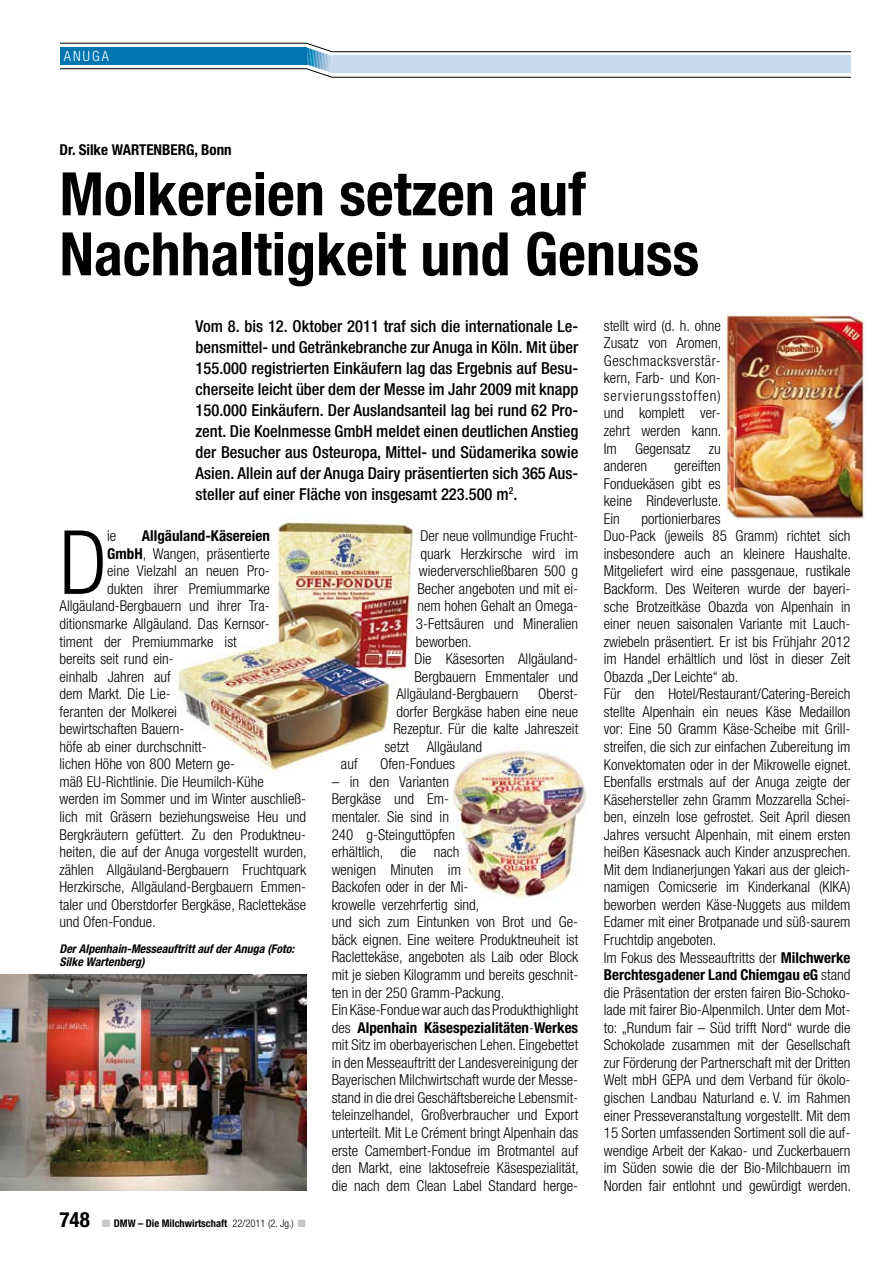
<style>
.page{position:relative;width:893px;height:1263px;background:#fff}
.page>*{position:absolute;margin:0;border:0;box-sizing:border-box;transform-origin:0 0}
.t1{font:300 condensed 88.8px "Helvetica Neue LT Pro";color:#000}
.t2{font:700 condensed 60px/60px "Helvetica Neue LT Pro";color:#000}
.t3{font:500 condensed 16.5px/21px "Helvetica Neue LT Pro";color:#000;text-align:justify}
.t4{font:300 condensed 15px/17.5px "Helvetica Neue LT Pro";color:#000}
.t5{font:700 condensed 15px "Helvetica Neue LT Pro";color:#000}
.t6{font:300 condensed 14.25px "Helvetica Neue LT Pro";letter-spacing:.15em;color:#fff}
.t7{font:italic 700 condensed 12px/13.5px "Helvetica Neue LT Pro";color:#000}
.t8{font:700 condensed 10.5px "Helvetica Neue LT Pro";color:#000}
.s1{font-weight:700}
.s2{font-size:21px}
.s3{color:#c5c6c8}
.s4{font-weight:300}
</style>
<div class="page">
<svg style="left:60px;top:43px;width:790px;height:35px"></svg>
<img style="left:453px;top:750px;width:133px;height:149px">
<img style="left:177px;top:521px;width:237px;height:250px">
<img style="left:0;top:975px;width:306px;height:216px">
<img style="left:725px;top:314px;width:140px;height:206px">
<p class="t6" style="left:64px;top:48px;width:46px">Anuga</p>
<p class="t5" style="left:60px;top:141px;width:174px">Dr. Silke Wartenberg, Bonn</p>
<h2 class="t2" style="left:60px;top:163px;width:641px">Molkereien setzen auf<br>Nachhaltigkeit und Genuss</h2>
<p class="t3" style="left:196px;top:315px;width:384px">Vom 8. bis 12. Oktober 2011 traf sich die internationale Le&shy;bensmittel- und Getränkebranche zur Anuga in Köln. Mit über 155.000 registrierten Einkäufern lag das Ergebnis auf Besu&shy;cherseite leicht über dem der Messe im Jahr 2009 mit knapp 150.000 Einkäufern. Der Auslandsanteil lag bei rund 62 Pro&shy;zent. Die Koelnmesse GmbH meldet einen deutlichen Anstieg der Besucher aus Osteuropa, Mittel- und Südamerika sowie Asien. Allein auf der Anuga Dairy präsentierten sich 365 Aus&shy;steller auf einer Fläche von insgesamt 223.500 m<sup>2</sup>.</p>
<p class="t4" style="left:604px;top:316px;width:119px;text-align:justify">stellt wird (d. h. ohne Zusatz von Aromen, Geschmacksverstär&shy;kern, Farb- und Kon&shy;servierungsstoffen) und komplett ver&shy;zehrt werden kann.<br>Im Gegensatz zu anderen</p>
<p class="t4" style="left:604px;top:457px;width:119px;text-align:justify;text-indent:70px">gereiften Fonduekäsen gibt es keine Rindeverluste.<br>Ein</p>
<p class="t4" style="left:604px;top:510px;width:249px;text-indent:38px">portionierbares<br>Duo-Pack (jeweils 85 Gramm) richtet sich insbesondere auch an kleinere Haushalte.<br>Mitgeliefert wird eine passgenaue, rustikale Backform. Des Weiteren wurde der bayeri&shy;sche Brotzeitkäse Obazda von Alpenhain in einer neuen saisonalen Variante mit Lauch&shy;zwiebeln präsentiert. Er ist bis Frühjahr 2012 im Handel erhältlich und löst in dieser Zeit Obazda „Der Leichte“ ab.<br>Für den Hotel/Restaurant/Catering-Bereich stellte Alpenhain ein neues Käse Medaillon vor: Eine 50 Gramm Käse-Scheibe mit Grill&shy;streifen, die sich zur einfachen Zubereitung im Konvektomaten oder in der Mikrowelle eignet.<br>Ebenfalls erstmals auf der Anuga zeigte der Käsehersteller zehn Gramm Mozzarella Schei&shy;ben, einzeln lose gefrostet. Seit April diesen Jahres versucht Alpenhain, mit einem ersten heißen Käsesnack auch Kinder anzusprechen.<br>Mit dem Indianerjungen Yakari aus der gleich&shy;namigen Comicserie im Kinderkanal (KIKA) beworben werden Käse-Nuggets aus mildem Edamer mit einer Brotpanade und süß-saurem Fruchtdip angeboten.<br>Im Fokus des Messeauftritts der <span class="s1">Milchwerke Berchtesgadener Land Chiemgau eG</span> stand die Präsentation der ersten fairen Bio-Schoko&shy;lade mit fairer Bio-Alpenmilch. Unter dem Mot&shy;to: „Rundum fair – Süd trifft Nord“ wurde die Schokolade zusammen mit der Gesellschaft zur Förderung der Partnerschaft mit der Dritten Welt mbH GEPA und dem Verband für ökolo&shy;gischen Landbau Naturland e. V. im Rahmen einer Presseveranstaltung vorgestellt. Mit dem 15 Sorten umfassenden Sortiment soll die auf&shy;wendige Arbeit der Kakao- und Zuckerbauern im Süden sowie die der Bio-Milchbauern im Norden fair entlohnt und gewürdigt werden.</p>
<h1 class="t1" style="left:60px;top:511px;width:49px">D</h1>
<p class="t4" style="left:107px;top:527px;width:11px">ie</p>
<p class="t5" style="left:142px;top:527px;width:129px">Allgäuland-Käsereien</p>
<p class="t4" style="left:420px;top:527px;width:159px">Der neue vollmundige Frucht-</p>
<p class="t4" style="left:420px;top:544px;width:159px">quark Herzkirsche wird im</p>
<p class="t4" style="left:419px;top:562px;width:161px">wiederverschließbaren 500 g</p>
<p class="t4" style="left:417px;top:580px;width:162px">Becher angeboten und mit ei-</p>
<p class="t4" style="left:417px;top:597px;width:162px">nem hohen Gehalt an Omega-</p>
<p class="t4" style="left:416px;top:615px;width:164px">3-Fettsäuren und Mineralien</p>
<p class="t4" style="left:416px;top:632px;width:57px">beworben.</p>
<p class="t4" style="left:414px;top:650px;width:165px">Die Käsesorten Allgäuland-</p>
<p class="t4" style="left:414px;top:667px;width:165px">Bergbauern Emmentaler und</p>
<p class="t4" style="left:396px;top:685px;width:123px">Allgäuland-Bergbauern</p>
<p class="t4" style="left:538px;top:685px;width:42px">Oberst-</p>
<p class="t4" style="left:396px;top:702px;width:183px">dorfer Bergkäse haben eine neue</p>
<p class="t4" style="left:393px;top:720px;width:186px">Rezeptur. Für die kalte Jahreszeit</p>
<p class="t4" style="left:384px;top:738px;width:99px">setzt Allgäuland</p>
<p class="t4" style="left:107px;top:544px;width:164px"><span class="s1">GmbH</span>, Wangen, präsentierte</p>
<p class="t4" style="left:107px;top:562px;width:164px">eine Vielzahl an neuen Pro-</p>
<p class="t4" style="left:107px;top:580px;width:164px">dukten ihrer Premiummarke</p>
<p class="t4" style="left:60px;top:597px;width:212px">Allgäuland-Bergbauern und ihrer Tra-</p>
<p class="t4" style="left:60px;top:615px;width:212px">ditionsmarke Allgäuland. Das Kernsor-</p>
<p class="t4" style="left:60px;top:632px;width:179px">timent der Premiummarke ist</p>
<p class="t4" style="left:60px;top:650px;width:116px">bereits seit rund ein-</p>
<p class="t4" style="left:60px;top:667px;width:113px">einhalb Jahren auf</p>
<p class="t4" style="left:60px;top:685px;width:113px">dem Markt. Die Lie-</p>
<p class="t4" style="left:60px;top:702px;width:119px">feranten der Molkerei</p>
<p class="t4" style="left:60px;top:720px;width:126px">bewirtschaften Bauern-</p>
<p class="t4" style="left:60px;top:738px;width:149px">höfe ab einer durchschnitt-</p>
<p class="t4" style="left:60px;top:755px;width:177px">lichen Höhe von 800 Metern ge-</p>
<p class="t4" style="left:60px;top:773px;width:206px">mäß EU-Richtlinie. Die Heumilch-Kühe</p>
<p class="t4" style="left:60px;top:790px;width:248px">werden im Sommer und im Winter auschließ-</p>
<p class="t4" style="left:60px;top:808px;width:248px">lich mit Gräsern beziehungsweise Heu und</p>
<p class="t4" style="left:60px;top:825px;width:248px">Bergkräutern gefüttert. Zu den Produktneu-</p>
<p class="t4" style="left:60px;top:843px;width:249px">heiten, die auf der Anuga vorgestellt wurden,</p>
<p class="t4" style="left:60px;top:860px;width:248px">zählen Allgäuland-Bergbauern Fruchtquark</p>
<p class="t4" style="left:60px;top:878px;width:248px">Herzkirsche, Allgäuland-Bergbauern Emmen-</p>
<p class="t4" style="left:60px;top:895px;width:248px">taler und Oberstdorfer Bergkäse, Raclettekäse</p>
<p class="t4" style="left:60px;top:913px;width:98px">und Ofen-Fondue.</p>
<p class="t4" style="left:341px;top:755px;width:18px">auf</p>
<p class="t4" style="left:380px;top:755px;width:76px">Ofen-Fondues</p>
<p class="t4" style="left:332px;top:773px;width:249px">– in den Varianten<br>Bergkäse und Em-<br>mentaler. Sie sind in<br>240 g-Steinguttöpfen<br>erhältlich, die nach<br>wenigen Minuten im<br>Backofen oder in der Mi-<br>krowelle verzehrfertig sind,<br>und sich zum Eintunken von Brot und Ge&shy;bäck eignen. Eine weitere Produktneuheit ist Raclettekäse, angeboten als Laib oder Block mit je sieben Kilogramm und bereits geschnit&shy;ten in der 250 Gramm-Packung.<br>Ein Käse-Fondue war auch das Produkthighlight des <span class="s1">Alpenhain Käsespezialitäten</span>-<span class="s1">Werkes </span>mit Sitz im oberbayerischen Lehen. Eingebettet in den Messeauftritt der Landesvereinigung der Bayerischen Milchwirtschaft wurde der Messe&shy;stand in die drei Geschäftsbereiche Lebensmit&shy;teleinzelhandel, Großverbraucher und Export unterteilt. Mit Le Crément bringt Alpenhain das erste Camembert-Fondue im Brotmantel auf den Markt, eine laktosefreie Käsespezialität, die nach dem Clean Label Standard herge-</p>
<p class="t7" style="left:60px;top:942px;width:236px">Der Alpenhain-Messeauftritt auf der Anuga (Foto:<br>Silke Wartenberg)</p>
<p class="t8" style="left:60px;top:1217px;width:248px"><span class="s2">748</span> <span class="s3">■</span> DMW – Die Milchwirtschaft <span class="s4">22/2011 (2. Jg.)</span> <span class="s3">■</span></p>
</div>
